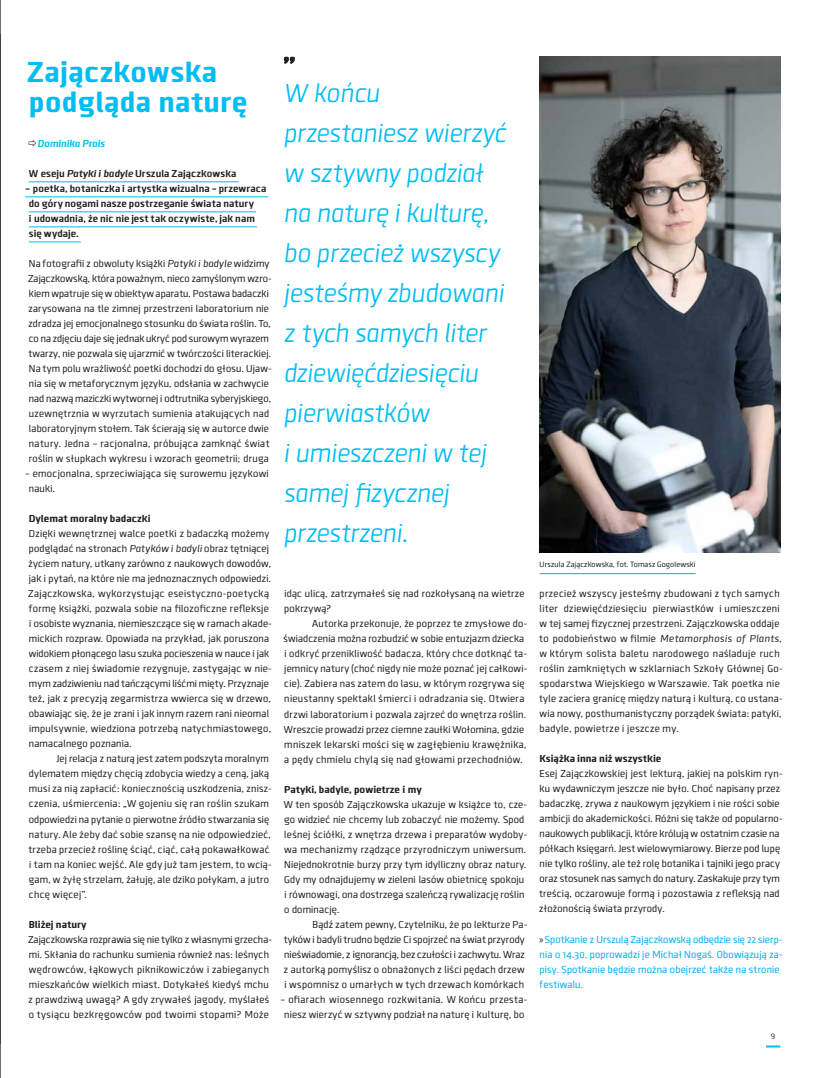
<style>
.page{position:relative;width:820px;height:1078px;background:#fff}
.page>*{position:absolute;margin:0;border:0;box-sizing:border-box;transform-origin:0 0}
.t1{font:800 30px/30px "Clio";letter-spacing:.01em;color:#00bdf2}
.t2{font:italic 300 27px/40px "Clio";letter-spacing:-.015em;color:#00bdf2}
.t3{font:10.5px/15px "Clio";letter-spacing:.005em;color:#231f20}
.t4{font:700 10.5px/15px "Clio";letter-spacing:-.005em;color:#231f20}
.t5{font:10.5px/15px "Clio";color:#00aeef}
.t6{font:800 10.5px "Clio";color:#231f20}
.t7{font:italic 700 10.5px "Clio";letter-spacing:-.015em;color:#00bdf2}
.t8{font:8px "Clio";color:#231f20}
.s1{font-style:italic}
.s2{font-family:"Myriad Pro";color:#231f20}
</style>
<div class="page">
<svg style="left:766px;top:1045px;width:14px;height:2px"></svg>
<hr style="left:0;top:0;width:1px;height:1077px;background:#231f20">
<hr style="left:29px;top:181px;width:209px;height:1px;background:#00bdf2">
<hr style="left:25px;top:196px;width:243px;height:1px;background:#00bdf2">
<hr style="left:29px;top:211px;width:227px;height:1px;background:#00bdf2">
<hr style="left:29px;top:226px;width:228px;height:1px;background:#00bdf2">
<hr style="left:29px;top:241px;width:52px;height:1px;background:#00bdf2">
<img style="left:539px;top:57px;width:241px;height:495px">
<svg style="left:283px;top:57px;width:12px;height:7px"></svg>
<hr style="left:539px;top:573px;width:156px;height:1px;background:#00aeef">
<h1 class="t1" style="left:27px;top:57px;width:222px">Zajączkowska podgląda naturę</h1>
<p class="t7" style="left:37px;top:137px;width:69px">Dominika Prais</p>
<p class="t4" style="left:29px;top:166px;width:209px">W eseju <span class="s1">Patyki i badyle</span> Urszula Zajączkowska</p>
<p class="t4" style="left:29px;top:181px;width:239px;text-indent:-4px">– poetka, botaniczka i artystka wizualna – przewraca do góry nogami nasze postrzeganie świata natury<br>i udowadnia, że nic nie jest tak oczywiste, jak nam się wydaje.</p>
<p class="t3" style="left:28px;top:256px;width:245px">Na fotografii z obwoluty książki <span class="s1">Patyki i badyle</span> widzimy Zajączkowską, która poważnym, nieco zamyślonym wzro&shy;kiem wpatruje się w obiektyw aparatu. Postawa badaczki zarysowana na tle zimnej przestrzeni laboratorium nie zdradza jej emocjonalnego stosunku do świata roślin. To, co na zdjęciu daje się jednak ukryć pod surowym wyrazem twarzy, nie pozwala się ujarzmić w twórczości literackiej.<br>Na tym polu wrażliwość poetki dochodzi do głosu. Ujaw&shy;nia się w metaforycznym języku, odsłania w zachwycie nad nazwą maziczki wytwornej i odtrutnika syberyjskiego, uzewnętrznia w wyrzutach sumienia atakujących nad laboratoryjnym stołem. Tak ścierają się w autorce dwie natury. Jedna – racjonalna, próbująca zamknąć świat roślin w słupkach wykresu i wzorach geometrii; druga</p>
<p class="t3" style="left:29px;top:466px;width:241px;text-indent:-4px">– emocjonalna, sprzeciwiająca się surowemu językowi nauki.</p>
<p class="t6" style="left:29px;top:512px;width:123px">Dylemat moralny badaczki</p>
<p class="t3" style="left:28px;top:526px;width:245px">Dzięki wewnętrznej walce poetki z badaczką możemy podglądać na stronach <span class="s1">Patyków i badyli</span> obraz tętniącej życiem natury, utkany zarówno z naukowych dowodów, jak i pytań, na które nie ma jednoznacznych odpowiedzi.<br>Zajączkowska, wykorzystując eseistyczno-poetycką formę książki, pozwala sobie na filozoficzne refleksje i osobiste wyznania, niemieszczące się w ramach akade&shy;mickich rozpraw. Opowiada na przykład, jak poruszona widokiem płonącego lasu szuka pocieszenia w nauce i jak czasem z niej świadomie rezygnuje, zastygając w nie&shy;mym zadziwieniu nad tańczącymi liśćmi mięty. Przyznaje też, jak z precyzją zegarmistrza wwierca się w drzewo, obawiając się, że je zrani i jak innym razem rani nieomal impulsywnie, wiedziona potrzebą natychmiastowego, namacalnego poznania.</p>
<p class="t3" style="left:28px;top:751px;width:245px;text-indent:28px">Jej relacja z naturą jest zatem podszyta moralnym dylematem między chęcią zdobycia wiedzy a ceną, jaką musi za nią zapłacić: koniecznością uszkodzenia, znisz&shy;czenia, uśmiercenia: „W gojeniu się ran roślin szukam odpowiedzi na pytanie o pierwotne źródło stwarzania się natury. Ale żeby dać sobie szansę na nie odpowiedzieć, trzeba przecież roślinę ściąć, ciąć, całą pokawałkować i tam na koniec wejść. Ale gdy już tam jestem, to wcią&shy;gam, w żyłę strzelam, żałuję, ale dziko połykam, a jutro chcę więcej”.</p>
<p class="t6" style="left:29px;top:917px;width:59px">Bliżej natury</p>
<p class="t3" style="left:28px;top:931px;width:246px">Zajączkowska rozprawia się nie tylko z własnymi grzecha&shy;mi. Skłania do rachunku sumienia również nas: leśnych wędrowców, łąkowych piknikowiczów i zabieganych mieszkańców wielkich miast. Dotykałeś kiedyś mchu z prawdziwą uwagą? A gdy zrywałeś jagody, myślałeś o tysiącu bezkręgowców pod twoimi stopami? Może</p>
<h2 class="t2" style="left:283px;top:73px;width:224px">W końcu przestaniesz wierzyć w sztywny podział na naturę i kulturę, bo przecież wszyscy jesteśmy zbudowani z tych samych liter dziewięćdziesięciu pierwiastków<br>i umieszczeni w tej samej fizycznej przestrzeni.</h2>
<p class="t3" style="left:284px;top:586px;width:242px">idąc ulicą, zatrzymałeś się nad rozkołysaną na wietrze pokrzywą?</p>
<p class="t3" style="left:283px;top:616px;width:245px;text-indent:28px">Autorka przekonuje, że poprzez te zmysłowe do&shy;świadczenia można rozbudzić w sobie entuzjazm dziecka i odkryć przenikliwość badacza, który chce dotknąć ta&shy;jemnicy natury (choć nigdy nie może poznać jej całkowi&shy;cie). Zabiera nas zatem do lasu, w którym rozgrywa się nieustanny spektakl śmierci i odradzania się. Otwiera drzwi laboratorium i pozwala zajrzeć do wnętrza roślin.<br>Wreszcie prowadzi przez ciemne zaułki Wołomina, gdzie mniszek lekarski mości się w zagłębieniu krawężnika, a pędy chmielu chylą się nad głowami przechodniów.</p>
<p class="t6" style="left:284px;top:782px;width:139px">Patyki, badyle, powietrze i my</p>
<p class="t3" style="left:284px;top:796px;width:245px">W ten sposób Zajączkowska ukazuje w książce to, cze&shy;go widzieć nie chcemy lub zobaczyć nie możemy. Spod leśnej ściółki, z wnętrza drzewa i preparatów wydoby&shy;wa mechanizmy rządzące przyrodniczym uniwersum.<br>Niejednokrotnie burzy przy tym idylliczny obraz natury.<br>Gdy my odnajdujemy w zieleni lasów obietnicę spokoju i równowagi, ona dostrzega szaleńczą rywalizację roślin o dominację.</p>
<p class="t3" style="left:284px;top:916px;width:245px;text-indent:29px">Bądź zatem pewny, Czytelniku, że po lekturze Pa&shy;tyków i badyli trudno będzie Ci spojrzeć na świat przyrody nieświadomie, z ignorancją, bez czułości i zachwytu. Wraz z autorką pomyślisz o obnażonych z liści pędach drzew i wspomnisz o umarłych w tych drzewach komórkach</p>
<p class="t3" style="left:280px;top:991px;width:248px;text-align:center">– ofiarach wiosennego rozkwitania. W końcu przesta&shy;niesz wierzyć w sztywny podział na naturę i kulturę, bo</p>
<p class="t8" style="left:539px;top:559px;width:157px">Urszula Zajączkowska, fot. Tomasz Gogolewski</p>
<p class="t3" style="left:539px;top:586px;width:245px">przecież wszyscy jesteśmy zbudowani z tych samych liter dziewięćdziesięciu pierwiastków i umieszczeni w tej samej fizycznej przestrzeni. Zajączkowska oddaje to podobieństwo w filmie <span class="s1">Metamorphosis of Plants</span>, w którym solista baletu narodowego naśladuje ruch roślin zamkniętych w szklarniach Szkoły Głównej Go&shy;spodarstwa Wiejskiego w Warszawie. Tak poetka nie tyle zaciera granicę między naturą i kulturą, co ustana&shy;wia nowy, posthumanistyczny porządek świata: patyki, badyle, powietrze i jeszcze my.</p>
<p class="t6" style="left:539px;top:752px;width:123px">Książka inna niż wszystkie</p>
<p class="t3" style="left:539px;top:766px;width:245px">Esej Zajączkowskiej jest lekturą, jakiej na polskim ryn&shy;ku wydawniczym jeszcze nie było. Choć napisany przez badaczkę, zrywa z naukowym językiem i nie rości sobie ambicji do akademickości. Różni się także od popularno&shy;naukowych publikacji, które królują w ostatnim czasie na półkach księgarń. Jest wielowymiarowy. Bierze pod lupę nie tylko rośliny, ale też rolę botanika i tajniki jego pracy oraz stosunek nas samych do natury. Zaskakuje przy tym treścią, oczarowuje formą i pozostawia z refleksją nad złożonością świata przyrody.</p>
<p class="t5" style="left:539px;top:931px;width:245px"><span class="s2">»</span>Spotkanie z Urszulą Zajączkowską odbędzie się 22 sierp&shy;nia o 14.30, poprowadzi je Michał Nogaś. Obowiązują za&shy;pisy. Spotkanie będzie można obejrzeć także na stronie festiwalu.</p>
<p class="t8" style="left:770px;top:1030px;width:6px">9</p>
</div>
